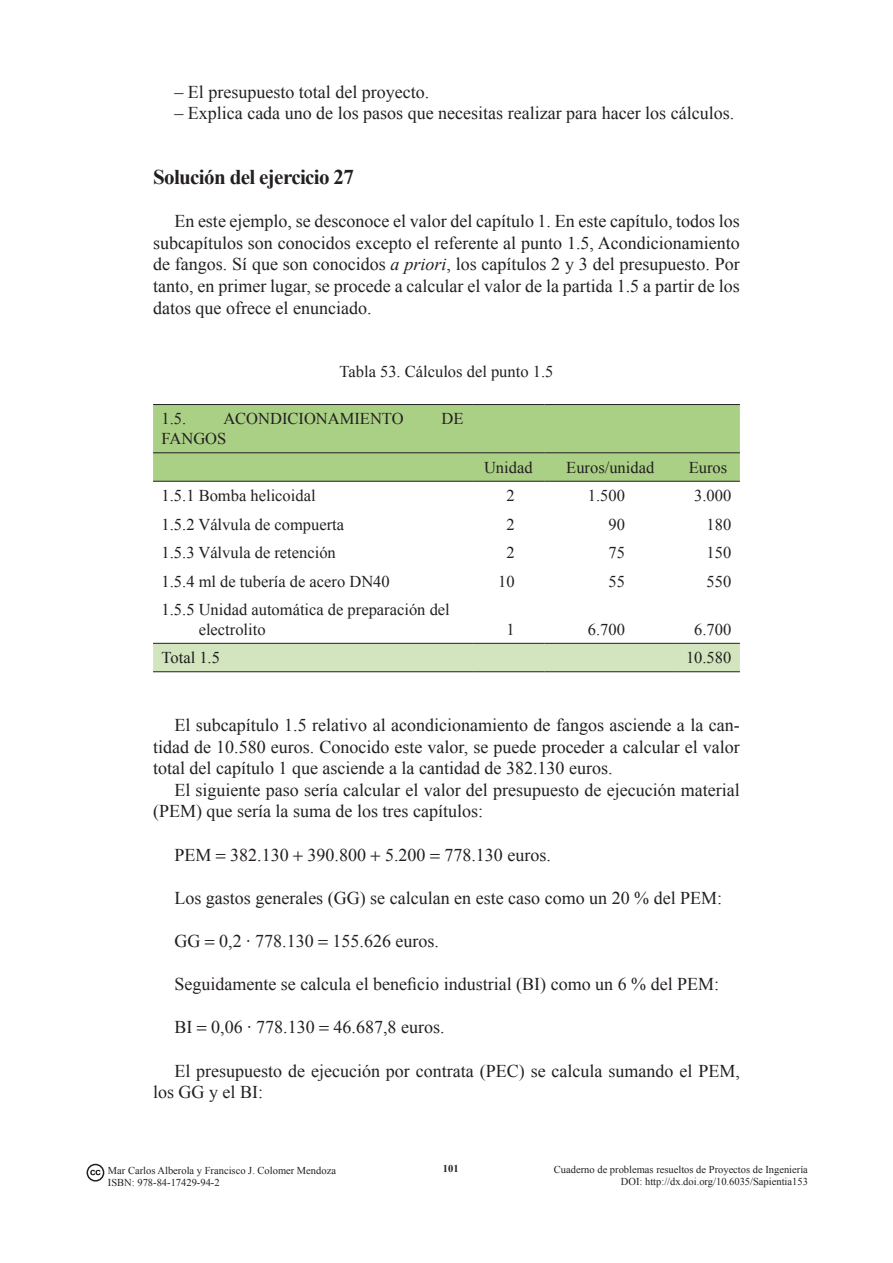
<style>
.page{position:relative;width:893px;height:1263px;background:#fff}
.page>*{position:absolute;margin:0;border:0;box-sizing:border-box;transform-origin:0 0}
.t1{font:700 21px "Times New Roman";letter-spacing:-.03em;color:#231f20}
.t2{font:18px/21.6px "Times New Roman";color:#231f20;text-align:justify}
.t3{font:16.5px/19.8px "Times New Roman";color:#231f20}
.t4{font:16.5px "Times New Roman";color:#1b1b1b}
.t5{font:10.5px/12.6px "Times New Roman";color:#231f20}
.t6{font:700 10.5px "Times New Roman";color:#231f20}
.s1{font-style:italic}
.s2{color:#1b1b1b}
</style>
<div class="page">
<svg style="left:90px;top:1170px;width:11px;height:5px"></svg>
<div style="left:87px;top:1164px;width:17px;height:17px;border:2px solid #231f20;border-radius:50%"></div>
<div style="left:153px;top:405px;width:587px;height:76px;background:#aad085"></div>
<div style="left:153px;top:644px;width:587px;height:27px;background:#d2e5be"></div>
<hr style="left:153px;top:404px;width:319px;height:1px;background:#231f20">
<hr style="left:472px;top:404px;width:72px;height:1px;background:#231f20">
<hr style="left:544px;top:404px;width:132px;height:1px;background:#231f20">
<hr style="left:676px;top:404px;width:64px;height:1px;background:#231f20">
<hr style="left:153px;top:452px;width:319px;height:1px;background:#231f20">
<hr style="left:472px;top:452px;width:72px;height:1px;background:#231f20">
<hr style="left:544px;top:452px;width:132px;height:1px;background:#231f20">
<hr style="left:676px;top:452px;width:64px;height:1px;background:#231f20">
<hr style="left:153px;top:481px;width:319px;height:1px;background:#231f20">
<hr style="left:472px;top:481px;width:72px;height:1px;background:#231f20">
<hr style="left:544px;top:481px;width:132px;height:1px;background:#231f20">
<hr style="left:676px;top:481px;width:64px;height:1px;background:#231f20">
<hr style="left:153px;top:643px;width:319px;height:1px;background:#231f20">
<hr style="left:472px;top:643px;width:72px;height:1px;background:#231f20">
<hr style="left:544px;top:643px;width:132px;height:1px;background:#231f20">
<hr style="left:676px;top:643px;width:64px;height:1px;background:#231f20">
<hr style="left:153px;top:671px;width:319px;height:1px;background:#231f20">
<hr style="left:472px;top:671px;width:72px;height:1px;background:#231f20">
<hr style="left:544px;top:671px;width:132px;height:1px;background:#231f20">
<hr style="left:676px;top:671px;width:64px;height:1px;background:#231f20">
<p class="t2" style="left:174px;top:80px;width:256px">– El presupuesto total del proyecto.</p>
<p class="t2" style="left:174px;top:102px;width:561px">– Explica cada uno de los pasos que necesitas realizar para hacer los cálculos.</p>
<p class="t1" style="left:153px;top:162px;width:202px">Solución del ejercicio 27</p>
<p class="t2" style="left:153px;top:210px;width:588px;text-indent:21px">En este ejemplo, se desconoce el valor del capítulo 1. En este capítulo, todos los subcapítulos son conocidos excepto el referente al punto 1.5, Acondicionamiento de fangos. Sí que son conocidos <span class="s1">a priori</span>, los capítulos 2 y 3 del presupuesto. Por tanto, en primer lugar, se procede a calcular el valor de la partida 1.5 a partir de los datos que ofrece el enunciado.</p>
<p class="t3" style="left:340px;top:361px;width:215px">Tabla 53. Cálculos del punto 1.5</p>
<p class="t3" style="left:162px;top:409px;width:26px">1.5.</p>
<p class="t3" style="left:223px;top:409px;width:182px">ACONDICIONAMIENTO</p>
<p class="t3" style="left:442px;top:409px;width:23px">DE</p>
<p class="t3" style="left:162px;top:429px;width:66px">FANGOS</p>
<p class="t3" style="left:484px;top:457px;width:50px">Unidad</p>
<p class="t3" style="left:566px;top:457px;width:89px">Euros/unidad</p>
<p class="t3" style="left:689px;top:457px;width:40px">Euros</p>
<p class="t3" style="left:162px;top:485px;width:155px"><span class="s2">1.5.1</span> Bomba helicoidal</p>
<p class="t3" style="left:506px;top:485px;width:10px">2</p>
<p class="t3" style="left:588px;top:485px;width:39px">1.500</p>
<p class="t3" style="left:694px;top:485px;width:39px">3.000</p>
<p class="t3" style="left:162px;top:514px;width:184px"><span class="s2">1.5.2</span> Válvula de compuerta</p>
<p class="t3" style="left:506px;top:514px;width:10px">2</p>
<p class="t3" style="left:608px;top:514px;width:18px">90</p>
<p class="t3" style="left:707px;top:514px;width:26px">180</p>
<p class="t3" style="left:162px;top:542px;width:176px"><span class="s2">1.5.3</span> Válvula de retención</p>
<p class="t3" style="left:506px;top:542px;width:10px">2</p>
<p class="t3" style="left:608px;top:542px;width:18px">75</p>
<p class="t3" style="left:707px;top:542px;width:26px">150</p>
<p class="t3" style="left:162px;top:571px;width:230px"><span class="s2">1.5.4</span> ml de tubería de acero DN40</p>
<p class="t3" style="left:498px;top:571px;width:18px">10</p>
<p class="t3" style="left:608px;top:571px;width:18px">55</p>
<p class="t3" style="left:707px;top:571px;width:26px">550</p>
<p class="t3" style="left:199px;top:599px;width:253px;text-indent:-37px"><span class="s2">1.5.5</span> Unidad automática de preparación del electrolito</p>
<p class="t3" style="left:506px;top:619px;width:10px">1</p>
<p class="t3" style="left:588px;top:619px;width:39px">6.700</p>
<p class="t3" style="left:694px;top:619px;width:39px">6.700</p>
<p class="t4" style="left:162px;top:647px;width:60px">Total 1.5</p>
<p class="t3" style="left:686px;top:647px;width:47px">10.580</p>
<p class="t2" style="left:153px;top:714px;width:588px;text-indent:21px">El subcapítulo 1.5 relativo al acondicionamiento de fangos asciende a la can&shy;tidad de 10.580 euros. Conocido este valor, se puede proceder a calcular el valor total del capítulo 1 que asciende a la cantidad de 382.130 euros.</p>
<p class="t2" style="left:153px;top:779px;width:588px;text-indent:21px">El siguiente paso sería calcular el valor del presupuesto de ejecución material (PEM) que sería la suma de los tres capítulos:</p>
<p class="t2" style="left:174px;top:843px;width:378px">PEM 382.130 390.800 5.200 778.130 euros.</p>
<p class="t2" style="left:174px;top:887px;width:549px">Los gastos generales (GG) se calculan en este caso como un 20 % del PEM:</p>
<p class="t2" style="left:174px;top:930px;width:266px">GG 0,2 · 778.130 155.626 euros.</p>
<p class="t2" style="left:174px;top:973px;width:546px">Seguidamente se calcula el beneficio industrial (BI) como un 6 % del PEM:</p>
<p class="t2" style="left:174px;top:1016px;width:272px">BI 0,06 · 778.130 46.687,8 euros.</p>
<p class="t2" style="left:153px;top:1059px;width:588px;text-indent:21px">El presupuesto de ejecución por contrata (PEC) se calcula sumando el PEM, los GG y el BI:</p>
<p class="t5" style="left:108px;top:1163px;width:230px">Mar Carlos Alberola y Francisco J. Colomer Mendoza<br>ISBN: 978-84-17429-94-2</p>
<p class="t6" style="left:443px;top:1161px;width:17px">101</p>
<p class="t5" style="left:554px;top:1163px;width:255px;text-align:right">Cuaderno de problemas resueltos de Proyectos de Ingeniería<br>DOI: http://dx.doi.org/10.6035/Sapientia153</p>
</div>
